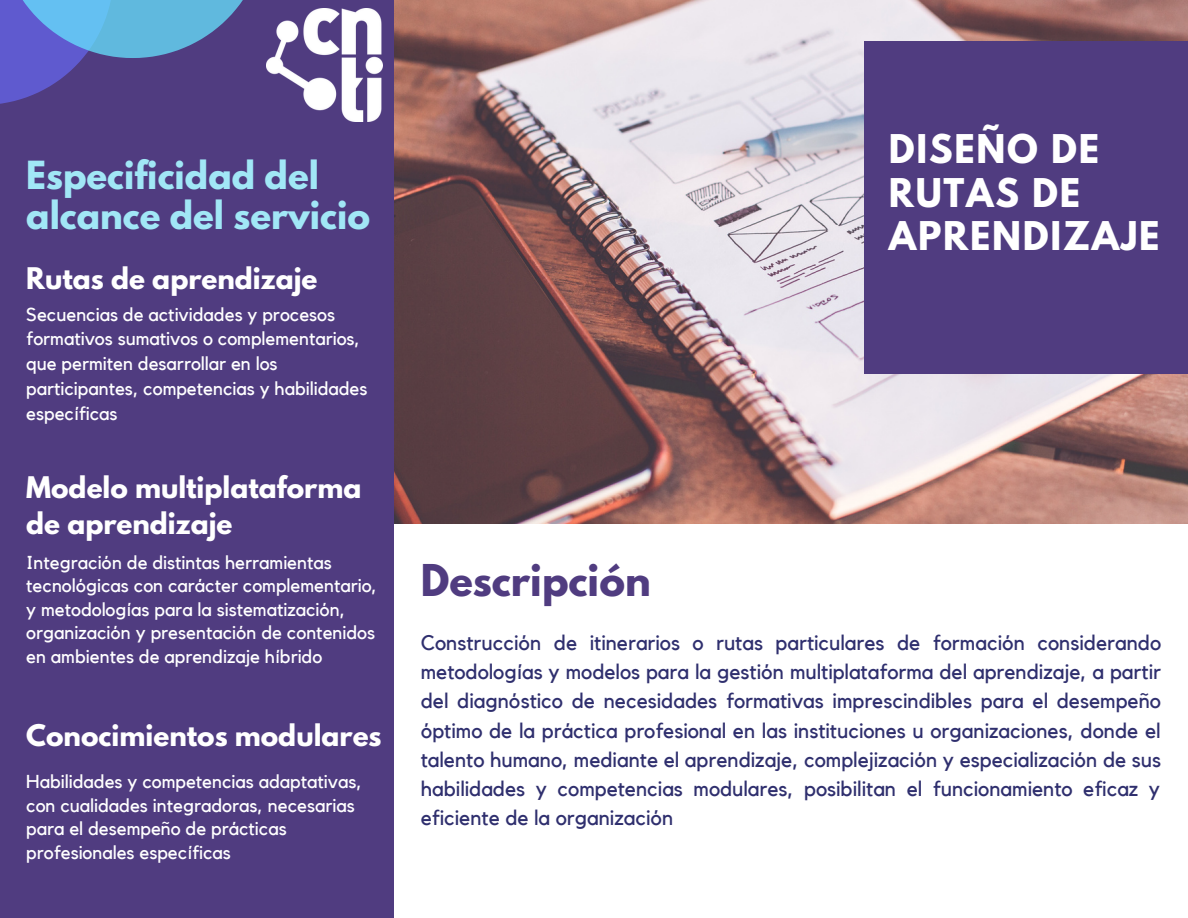
<style>
.page{position:relative;width:1188px;height:918px;background:#fff}
.page>*{position:absolute;margin:0;border:0;box-sizing:border-box;transform-origin:0 0}
.t1{font:700 38.85px "League Spartan";color:#503c80}
.t2{font:700 35.1px/43.8px "League Spartan";letter-spacing:.05em;color:#fff}
.t3{font:700 34.35px/40.5px "League Spartan";color:#a1e7f6}
.t4{font:700 26.4px/36px "League Spartan";color:#fff}
.t5{font:21px/29.2px "Kollektif";color:#2f2f6e;text-align:justify}
.t6{font:18.75px/23.7px "Kollektif";color:#fff}
</style>
<div class="page">
<img style="left:394px;top:0;width:793px;height:524px">
<div style="left:0;top:0;width:394px;height:918px;background:#503c80"></div>
<svg style="left:0;top:58px;width:83px;height:46px;fill:#5f5acf"></svg>
<svg style="left:0;top:0;width:243px;height:58px;background:#5e93d1"></svg>
<div style="left:864px;top:42px;width:324px;height:332px;background:#503c80"></div>
<img style="left:266px;top:8px;width:116px;height:114px">
<h3 class="t3" style="left:26px;top:159px;width:345px">Especificidad del alcance del servicio</h3>
<h3 class="t4" style="left:26px;top:264px;width:293px">Rutas de aprendizaje</h3>
<p class="t6" style="left:26px;top:302px;width:343px;line-height:24.8px">Secuencias de actividades y procesos formativos sumativos o complementarios, que permiten desarrollar en los participantes, competencias y habilidades específicas</p>
<h3 class="t4" style="left:26px;top:473px;width:337px">Modelo multiplataforma de aprendizaje</h3>
<p class="t6" style="left:26px;top:551px;width:352px">Integración de distintas herramientas tecnológicas con carácter complementario, y metodologías para la sistematización, organización y presentación de contenidos en ambientes de aprendizaje híbrido</p>
<h3 class="t4" style="left:26px;top:721px;width:357px">Conocimientos modulares</h3>
<p class="t6" style="left:26px;top:770px;width:337px">Habilidades y competencias adaptativas, con cualidades integradoras, necesarias para el desempeño de prácticas profesionales específicas</p>
<h2 class="t2" style="left:889px;top:131px;width:272px">DISEÑO DE<br>RUTAS DE<br>APRENDIZAJE</h2>
<h1 class="t1" style="left:421px;top:561px;width:231px">Descripción</h1>
<p class="t5" style="left:421px;top:629px;width:742px">Construcción de itinerarios o rutas particulares de formación considerando metodologías y modelos para la gestión multiplataforma del aprendizaje, a partir del diagnóstico de necesidades formativas imprescindibles para el desempeño óptimo de la práctica profesional en las instituciones u organizaciones, donde el talento humano, mediante el aprendizaje, complejización y especialización de sus habilidades y competencias modulares, posibilitan el funcionamiento eficaz y eficiente de la organización</p>
</div>
